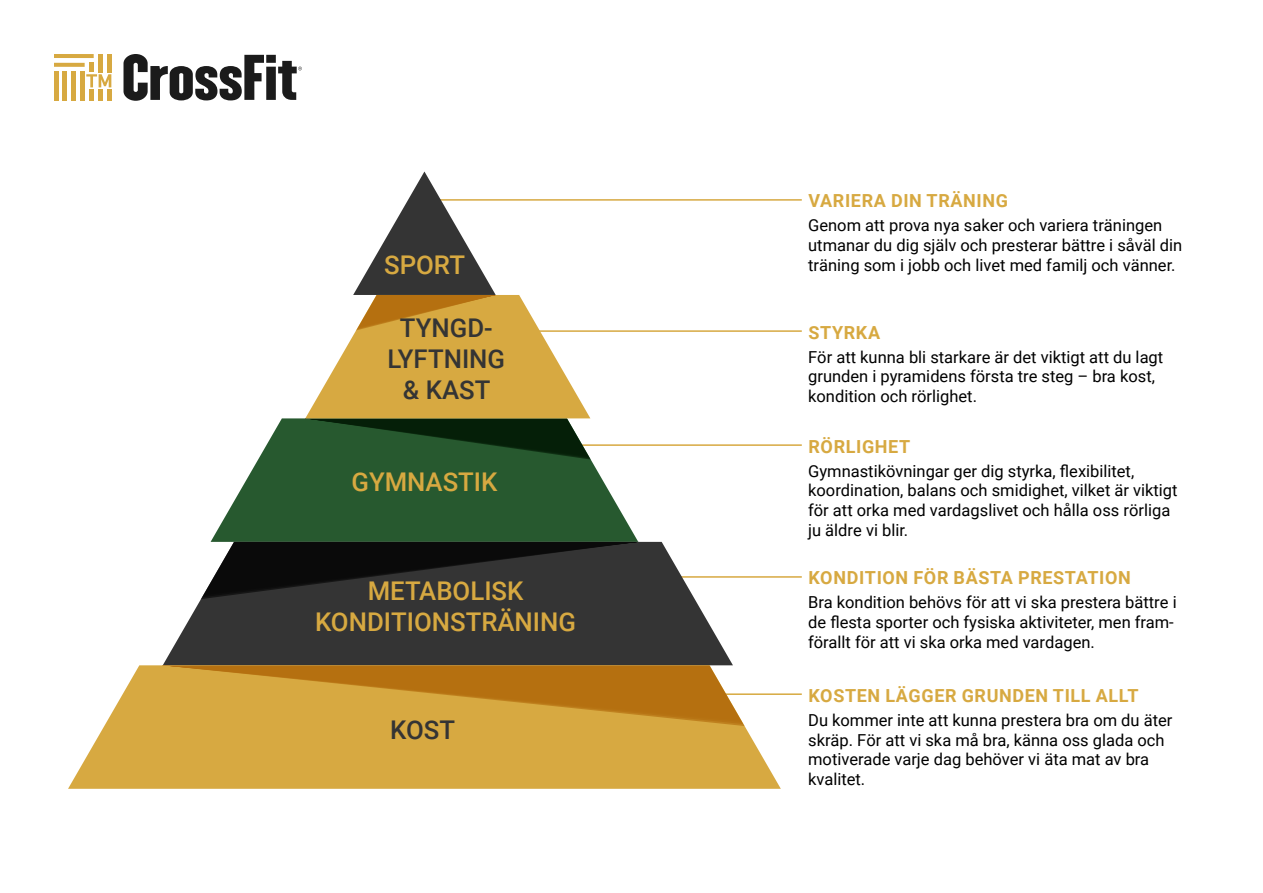
<style>
.page{position:relative;width:1263px;height:893px;background:#fff}
.page>*{position:absolute;margin:0;border:0;box-sizing:border-box;transform-origin:0 0}
.t1{font:500 25.8px/30.9px "Roboto";color:#d7a941;text-align:center}
.t2{font:500 25.8px/30.9px "Roboto";color:#343434;text-align:center}
.t3{font:700 18px "Roboto";letter-spacing:.035em;color:#d7a941}
.t4{font:16.5px/19.8px "Roboto";color:#000}
</style>
<div class="page">
<hr style="left:721px;top:693px;width:81px;height:2px;background:#d7a941">
<hr style="left:669px;top:576px;width:133px;height:2px;background:#d7a941">
<hr style="left:580px;top:444px;width:222px;height:2px;background:#d7a941">
<hr style="left:534px;top:330px;width:268px;height:2px;background:#d7a941">
<hr style="left:424px;top:199px;width:378px;height:2px;background:#d7a941">
<hr style="left:99px;top:90px;width:4px;height:11px;background:#d7a941">
<hr style="left:90px;top:90px;width:4px;height:11px;background:#d7a941">
<hr style="left:107px;top:90px;width:4px;height:11px;background:#d7a941">
<hr style="left:99px;top:54px;width:4px;height:18px;background:#d7a941">
<hr style="left:107px;top:54px;width:4px;height:18px;background:#d7a941">
<hr style="left:81px;top:72px;width:4px;height:29px;background:#d7a941">
<hr style="left:72px;top:72px;width:4px;height:29px;background:#d7a941">
<hr style="left:63px;top:72px;width:4px;height:29px;background:#d7a941">
<hr style="left:54px;top:72px;width:4px;height:29px;background:#d7a941">
<svg style="left:54px;top:63px;width:31px;height:4px"></svg>
<hr style="left:54px;top:54px;width:40px;height:4px;background:#d7a941">
<svg style="left:86px;top:63px;width:25px;height:24px"></svg>
<svg style="left:123px;top:54px;width:179px;height:47px"></svg>
<svg style="left:211px;top:418px;width:427px;height:124px;fill:#27592f"></svg>
<svg style="left:305px;top:171px;width:333px;height:295px"></svg>
<svg style="left:163px;top:542px;width:570px;height:123px;background:#50504f"></svg>
<svg style="left:167px;top:542px;width:471px;height:62px;background:#383838"></svg>
<svg style="left:68px;top:665px;width:713px;height:124px;background:#dbb257"></svg>
<svg style="left:163px;top:665px;width:618px;height:65px;background:#cc983c"></svg>
<p class="t3" style="left:808px;top:188px;width:201px">VARIERA DIN TRÄNING</p>
<p class="t4" style="left:808px;top:215px;width:376px">Genom att prova nya saker och variera träningen utmanar du dig själv och presterar bättre i såväl din</p>
<h1 class="t1" style="left:384px;top:248px;width:82px">SPORT</h1>
<p class="t4" style="left:808px;top:255px;width:369px">träning som i jobb och livet med familj och vänner.</p>
<h1 class="t2" style="left:387px;top:311px;width:119px">TYNGD-<br>LYFTNING &amp; KAST</h1>
<h1 class="t1" style="left:351px;top:466px;width:148px">GYMNASTIK</h1>
<h1 class="t1" style="left:315px;top:575px;width:262px">METABOLISK<br>KONDITIONSTRÄNING</h1>
<h1 class="t2" style="left:390px;top:713px;width:66px">KOST</h1>
<p class="t3" style="left:808px;top:320px;width:73px">STYRKA</p>
<p class="t4" style="left:808px;top:346px;width:357px">För att kunna bli starkare är det viktigt att du lagt grunden i pyramidens första tre steg – bra kost, kondition och rörlighet.</p>
<p class="t3" style="left:808px;top:434px;width:103px">RÖRLIGHET</p>
<p class="t4" style="left:808px;top:460px;width:371px">Gymnastikövningar ger dig styrka, flexibilitet, koordination, balans och smidighet, vilket är viktigt för att orka med vardagslivet och hålla oss rörliga ju äldre vi blir.</p>
<p class="t3" style="left:808px;top:565px;width:324px">KONDITION FÖR BÄSTA PRESTATION</p>
<p class="t4" style="left:808px;top:592px;width:370px">Bra kondition behövs för att vi ska prestera bättre i de flesta sporter och fysiska aktiviteter, men fram&shy;förallt för att vi ska orka med vardagen.</p>
<p class="t3" style="left:808px;top:683px;width:332px">KOSTEN LÄGGER GRUNDEN TILL ALLT</p>
<p class="t4" style="left:808px;top:709px;width:366px">Du kommer inte att kunna prestera bra om du äter skräp. För att vi ska må bra, känna oss glada och motiverade varje dag behöver vi äta mat av bra kvalitet.</p>
</div>
